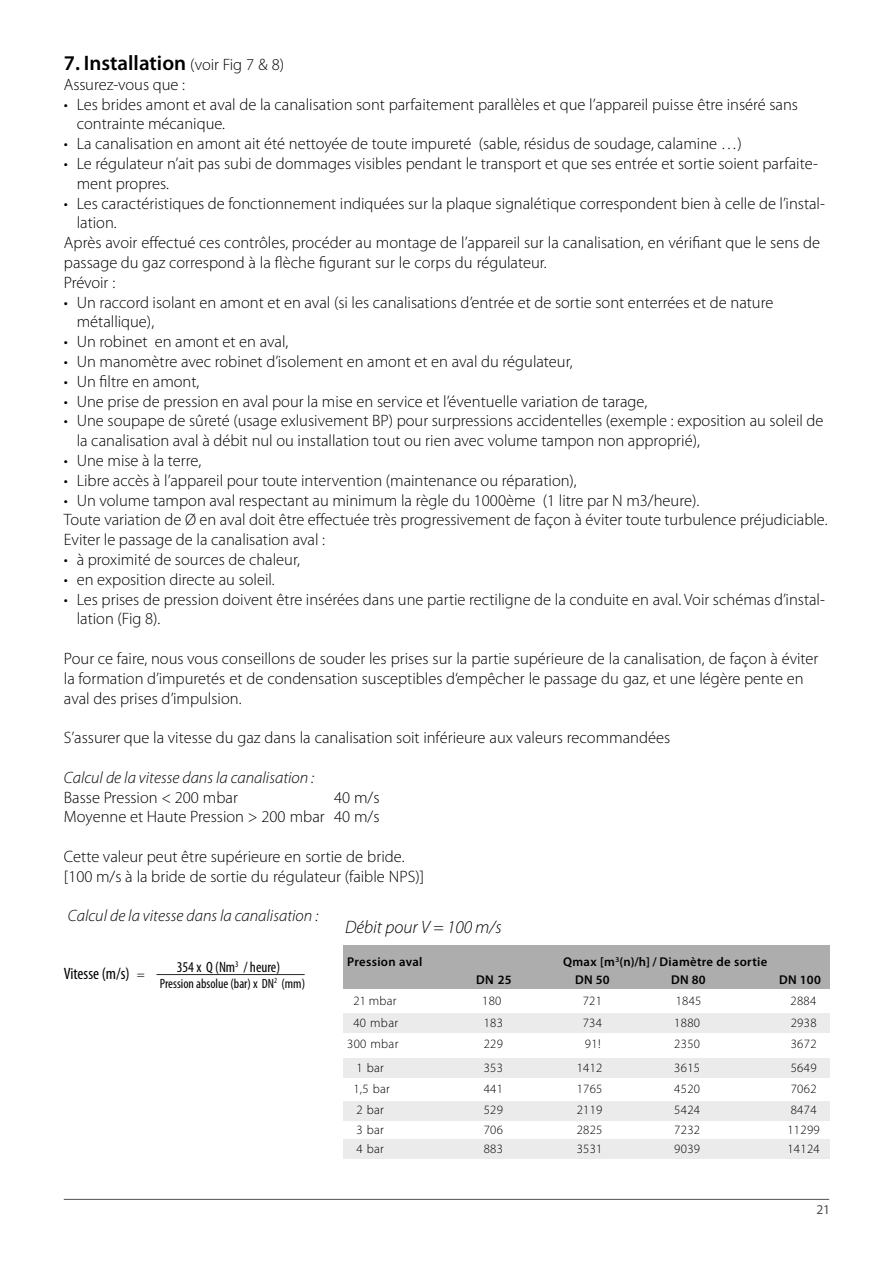
<style>
.page{position:relative;width:893px;height:1263px;background:#fff}
.page>*{position:absolute;margin:0;border:0;box-sizing:border-box;transform-origin:0 0}
.t1{font:600 21px "Myriad Pro";color:#000}
.t2{font:italic 300 18px "Myriad Pro";color:#000}
.t3{font:300 16.5px/19.8px "Myriad Pro";color:#000}
.t4{font:italic 300 16.5px "Myriad Pro";color:#000}
.t5{font:condensed 16.5px "Myriad Pro";color:#000}
.t6{font:condensed 15px "Myriad Pro";color:#000}
.t7{font:condensed 13.5px "Myriad Pro";color:#000}
.t8{font:13.5px "Myriad Pro";color:#505050}
.t9{font:300 12.75px "Myriad Pro";letter-spacing:.025em;color:#000}
.t10{font:600 12.75px "Myriad Pro";letter-spacing:.025em;color:#000}
.s1{font-weight:300;font-size:16.5px}
.s2{font-size:13.5px;color:#282828}
</style>
<div class="page">
<hr style="left:64px;top:1199px;width:765px;height:1px;background:#505050">
<hr style="left:157px;top:974px;width:148px;height:1px;background:#282828">
<div style="left:344px;top:1139px;width:486px;height:19px;background:#ebebeb"></div>
<div style="left:344px;top:1101px;width:486px;height:20px;background:#ebebeb"></div>
<div style="left:344px;top:1058px;width:486px;height:19px;background:#ebebeb"></div>
<div style="left:344px;top:945px;width:486px;height:44px;background:#adadad"></div>
<div style="left:344px;top:1013px;width:486px;height:19px;background:#ebebeb"></div>
<p class="t1" style="left:64px;top:49px;width:222px">7. Installation <span class="s1">(voir Fig 7 &amp; 8)</span></p>
<p class="t3" style="left:64px;top:74px;width:123px">Ass urez-vous que :</p>
<p class="t3" style="left:77px;top:94px;width:723px;text-indent:-13px">• Les brides amont et aval de la canalisation sont parfaitement parallèles et que l’appareil puisse être inséré sans contrainte mécanique.</p>
<p class="t3" style="left:64px;top:134px;width:679px">• La canalisation en amont ait été nettoyée de toute impureté (sable, résidus de soudage, calamine …)</p>
<p class="t3" style="left:77px;top:153px;width:743px;text-indent:-13px">• Le régulateur n’ait pas subi de dommages visibles pendant le transport et que ses entrée et sortie soient parfaite&shy;ment propres.</p>
<p class="t3" style="left:64px;top:193px;width:763px">• Les caractéristiques de fonctionnement indiquées sur la plaque signalétique correspondent bien à celle de l’instal-</p>
<p class="t3" style="left:77px;top:213px;width:42px">lation.</p>
<p class="t3" style="left:64px;top:233px;width:757px">Après avoir effectué ces contrôles, procéder au montage de l’appareil sur la canalisation, en vérifiant que le sens de</p>
<p class="t3" style="left:64px;top:252px;width:484px">passage du gaz correspond à la flèche figurant sur le corps du régulateur.</p>
<p class="t3" style="left:64px;top:272px;width:53px">Pré voir :</p>
<p class="t3" style="left:77px;top:292px;width:698px;text-indent:-13px">• Un raccord isolant en amont et en aval (si les canalisations d’entrée et de sortie sont enterrées et de nature métallique),</p>
<p class="t3" style="left:64px;top:332px;width:226px">• Un robinet en amont et en aval,</p>
<p class="t3" style="left:64px;top:351px;width:510px">• Un manomètre avec robinet d’isolement en amont et en aval du régulateur,</p>
<p class="t3" style="left:64px;top:371px;width:137px">• Un filtre en amont,</p>
<p class="t3" style="left:64px;top:391px;width:585px">• Une prise de pression en aval pour la mise en service et l’éventuelle variation de tarage,</p>
<p class="t3" style="left:77px;top:411px;width:748px;text-indent:-13px">• Une soupape de sûreté (usage exlusivement BP) pour surpressions accidentelles (exemple : exposition au soleil de la canalisation aval à débit nul ou installation tout ou rien avec volume tampon non approprié),</p>
<p class="t3" style="left:64px;top:450px;width:139px">• Une mise à la terre,</p>
<p class="t3" style="left:64px;top:470px;width:514px">• Libre accès à l’appareil pour toute intervention (maintenance ou réparation),</p>
<p class="t3" style="left:64px;top:490px;width:765px">• Un volume tampon aval respectant au minimum la règle du 1000ème (1 litre par N m3/heure).<br>Toute variation de Ø en aval doit être effectuée très progressivement de façon à éviter toute turbulence préjudiciable.<br>Eviter le passage de la canalisation aval :</p>
<p class="t3" style="left:64px;top:549px;width:238px">• à proximité de sources de chaleur,</p>
<p class="t3" style="left:64px;top:569px;width:212px">• en exposition directe au soleil.</p>
<p class="t3" style="left:77px;top:589px;width:750px;text-indent:-13px">• Les prises de pression doivent être insérées dans une partie rectiligne de la conduite en aval. Voir schémas d’instal&shy;lation (Fig 8).</p>
<p class="t3" style="left:64px;top:648px;width:756px">Pour ce faire, nous vous conseillons de souder les prises sur la partie supérieure de la canalisation, de façon à éviter la formation d’impuretés et de condensation susceptibles d‘empêcher le passage du gaz, et une légère pente en aval des prises d’impulsion.</p>
<p class="t3" style="left:64px;top:728px;width:608px">S’assurer que la vitesse du gaz dans la canalisation soit inférieure aux valeurs recommandées</p>
<p class="t4" style="left:64px;top:767px;width:252px">Calcul de la vitesse dans la canalisation :</p>
<p class="t3" style="left:64px;top:787px;width:175px">Basse Pression &lt; 200 mbar</p>
<p class="t3" style="left:64px;top:787px;width:317px;text-align:right">40 m/s<br>Moyenne et Haute Pression &gt; 200 mbar 40 m/s</p>
<p class="t3" style="left:64px;top:846px;width:362px">Cette valeur peut être supérieure en sortie de bride. [100 m/s à la bride de sortie du régulateur (faible NPS)]</p>
<p class="t4" style="left:68px;top:906px;width:252px">Calcul de la vitesse dans la canalisation :</p>
<p class="t2" style="left:345px;top:916px;width:158px">Débit pour V = 100 m/s</p>
<p class="t5" style="left:64px;top:964px;width:82px">Vitesse (m/s) <span class="s2">=</span></p>
<p class="t6" style="left:177px;top:958px;width:105px">354 x Q (Nm<sup>3</sup> / heure)</p>
<p class="t10" style="left:347px;top:953px;width:77px">Pression aval</p>
<p class="t10" style="left:563px;top:953px;width:206px">Qmax [m<sup>3</sup>(n)/h] / Diamètre de sortie</p>
<p class="t10" style="left:476px;top:971px;width:37px">DN 25</p>
<p class="t10" style="left:575px;top:971px;width:36px">DN 50</p>
<p class="t10" style="left:671px;top:971px;width:36px">DN 80</p>
<p class="t10" style="left:779px;top:971px;width:43px">DN 100</p>
<p class="t9" style="left:353px;top:993px;width:45px">21 mbar</p>
<p class="t9" style="left:482px;top:993px;width:21px">180</p>
<p class="t9" style="left:583px;top:993px;width:21px">721</p>
<p class="t9" style="left:676px;top:993px;width:27px">1845</p>
<p class="t9" style="left:790px;top:993px;width:27px">2884</p>
<p class="t9" style="left:353px;top:1015px;width:46px">40 mbar</p>
<p class="t9" style="left:484px;top:1015px;width:21px">183</p>
<p class="t9" style="left:583px;top:1015px;width:21px">734</p>
<p class="t9" style="left:674px;top:1015px;width:27px">1880</p>
<p class="t9" style="left:791px;top:1015px;width:27px">2938</p>
<p class="t9" style="left:347px;top:1036px;width:53px">300 mbar</p>
<p class="t9" style="left:484px;top:1036px;width:21px">229</p>
<p class="t9" style="left:585px;top:1036px;width:17px">91!</p>
<p class="t9" style="left:674px;top:1036px;width:27px">2350</p>
<p class="t9" style="left:791px;top:1036px;width:27px">3672</p>
<p class="t9" style="left:356px;top:1060px;width:29px">1 bar</p>
<p class="t9" style="left:484px;top:1060px;width:21px">353</p>
<p class="t9" style="left:577px;top:1060px;width:27px">1412</p>
<p class="t9" style="left:674px;top:1060px;width:27px">3615</p>
<p class="t9" style="left:791px;top:1060px;width:27px">5649</p>
<p class="t9" style="left:353px;top:1081px;width:38px">1,5 bar</p>
<p class="t9" style="left:484px;top:1081px;width:21px">441</p>
<p class="t9" style="left:577px;top:1081px;width:27px">1765</p>
<p class="t9" style="left:674px;top:1081px;width:27px">4520</p>
<p class="t9" style="left:791px;top:1081px;width:27px">7062</p>
<p class="t9" style="left:356px;top:1102px;width:29px">2 bar</p>
<p class="t9" style="left:484px;top:1102px;width:21px">529</p>
<p class="t9" style="left:577px;top:1102px;width:27px">2119</p>
<p class="t9" style="left:674px;top:1102px;width:27px">5424</p>
<p class="t9" style="left:791px;top:1102px;width:27px">8474</p>
<p class="t9" style="left:356px;top:1122px;width:29px">3 bar</p>
<p class="t9" style="left:484px;top:1122px;width:21px">706</p>
<p class="t9" style="left:577px;top:1122px;width:27px">2825</p>
<p class="t9" style="left:674px;top:1122px;width:27px">7232</p>
<p class="t9" style="left:787px;top:1122px;width:34px">11299</p>
<p class="t9" style="left:356px;top:1141px;width:29px">4 bar</p>
<p class="t9" style="left:484px;top:1141px;width:21px">883</p>
<p class="t9" style="left:577px;top:1141px;width:27px">3531</p>
<p class="t9" style="left:674px;top:1141px;width:27px">9039</p>
<p class="t9" style="left:787px;top:1141px;width:34px">14124</p>
<p class="t7" style="left:160px;top:975px;width:147px">Pression absolue (bar) x DN<sup>2</sup> (mm)</p>
<p class="t8" style="left:816px;top:1201px;width:15px">21</p>
</div>
